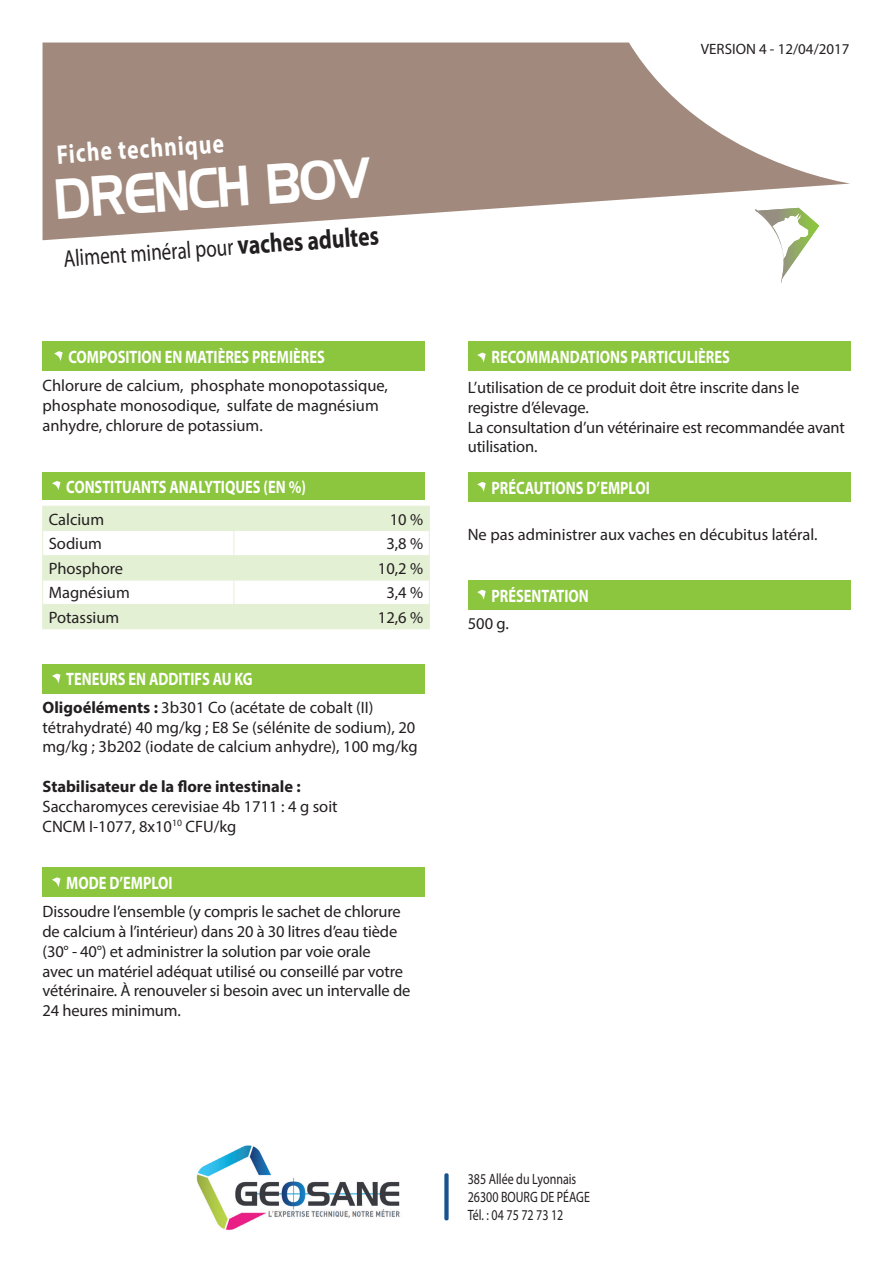
<style>
.page{position:relative;width:893px;height:1263px;background:#fff}
.page>*{position:absolute;margin:0;border:0;box-sizing:border-box;transform-origin:0 0}
.t1{font:54px "Aero Extended Regular SWFTE Regular SWFTE";color:#fff;scale:.63 1}
.t2{font:700 27px "Myriad Pro";color:#fff;scale:.8 1}
.t3{font:24px "Myriad Pro";color:#231f20;scale:.8 1}
.t4{font:700 18px "Myriad Pro";color:#fff;scale:.8 1}
.t5{font:16.5px/19.8px "Myriad Pro";letter-spacing:-.01em;color:#231f20}
.t6{font:700 16.5px "Myriad Pro";color:#231f20}
.t7{font:15px/18px "Myriad Pro";color:#231f20;scale:.8 1}
.t8{font:15px "Myriad Pro";color:#231f20}
.s1{font-weight:700;font-size:27px}
.s2{font-weight:700}
</style>
<div class="page">
<div style="left:43px;top:341px;width:382px;height:30px;background:#8bc63e"></div>
<div style="left:43px;top:867px;width:382px;height:30px;background:#8bc63e"></div>
<svg style="left:43px;top:43px;width:807px;height:197px;fill:#a18a7d"></svg>
<div style="left:468px;top:580px;width:382px;height:30px;background:#8bc63e"></div>
<div style="left:468px;top:341px;width:382px;height:30px;background:#8bc63e"></div>
<div style="left:43px;top:472px;width:382px;height:27px;background:#8bc63e"></div>
<div style="left:43px;top:664px;width:382px;height:29px;background:#8bc63e"></div>
<svg style="left:54px;top:351px;width:9px;height:10px"></svg>
<svg style="left:52px;top:877px;width:9px;height:10px"></svg>
<svg style="left:477px;top:590px;width:9px;height:10px"></svg>
<svg style="left:477px;top:353px;width:9px;height:10px"></svg>
<svg style="left:52px;top:481px;width:9px;height:9px"></svg>
<svg style="left:52px;top:673px;width:9px;height:11px"></svg>
<svg style="left:43px;top:507px;width:386px;height:121px;fill:#e4f0d4"></svg>
<hr style="left:43px;top:506px;width:191px;height:1px;background:#e4f0d4">
<hr style="left:234px;top:506px;width:195px;height:1px;background:#e4f0d4">
<hr style="left:43px;top:530px;width:191px;height:1px;background:#e4f0d4">
<hr style="left:234px;top:530px;width:195px;height:1px;background:#e4f0d4">
<hr style="left:43px;top:555px;width:191px;height:1px;background:#e4f0d4">
<hr style="left:234px;top:555px;width:195px;height:1px;background:#e4f0d4">
<hr style="left:43px;top:580px;width:191px;height:1px;background:#e4f0d4">
<hr style="left:234px;top:580px;width:195px;height:1px;background:#e4f0d4">
<hr style="left:43px;top:604px;width:191px;height:1px;background:#e4f0d4">
<svg style="left:42px;top:506px;width:1px;height:123px"></svg>
<hr style="left:234px;top:604px;width:195px;height:1px;background:#e4f0d4">
<svg style="left:234px;top:507px;width:1px;height:121px"></svg>
<svg style="left:429px;top:506px;width:1px;height:123px"></svg>
<hr style="left:43px;top:628px;width:191px;height:1px;background:#e4f0d4">
<hr style="left:234px;top:628px;width:195px;height:1px;background:#e4f0d4">
<img style="left:196px;top:1145px;width:204px;height:85px">
<div style="left:444px;top:1173px;width:5px;height:47px;background:#18538e;border-radius:2px"></div>
<div style="left:468px;top:472px;width:382px;height:30px;background:#8bc63e"></div>
<svg style="left:477px;top:482px;width:9px;height:10px"></svg>
<svg style="left:755px;top:208px;width:64px;height:75px"></svg>
<h2 class="t2" style="left:56px;top:137px;width:211px;rotate:-4deg">Fiche technique</h2>
<h1 class="t1" style="left:57px;top:166px;width:505px;rotate:-4deg">DRENCH BOV</h1>
<h3 class="t3" style="left:62px;top:244px;width:397px;rotate:-4deg">Aliment minéral pour <span class="s1">vaches adultes</span></h3>
<p class="t4" style="left:68px;top:345px;width:322px">COMPOSITION EN MATIÈRES PREMIÈRES</p>
<p class="t5" style="left:43px;top:375px;width:347px">Chlorure de calcium, phosphate monopotassique, phosphate monosodique, sulfate de magnésium anhydre, chlorure de potassium.</p>
<p class="t4" style="left:66px;top:475px;width:301px">CONSTITUANTS ANALYTIQUES (EN %)</p>
<p class="t5" style="left:49px;top:509px;width:57px">Calcium</p>
<p class="t5" style="left:390px;top:509px;width:35px">10 %</p>
<p class="t5" style="left:49px;top:533px;width:55px">Sodium</p>
<p class="t5" style="left:386px;top:533px;width:38px">3,8 %</p>
<p class="t5" style="left:49px;top:558px;width:76px">Phosphore</p>
<p class="t5" style="left:378px;top:558px;width:47px">10,2 %</p>
<p class="t5" style="left:49px;top:583px;width:83px">Magnésium</p>
<p class="t5" style="left:386px;top:583px;width:38px">3,4 %</p>
<p class="t5" style="left:49px;top:607px;width:72px">Potassium</p>
<p class="t5" style="left:378px;top:607px;width:47px">12,6 %</p>
<p class="t4" style="left:66px;top:667px;width:235px">TENEURS EN ADDITIFS AU KG</p>
<p class="t5" style="left:43px;top:697px;width:377px"><span class="s2">Oligoéléments :</span> 3b301 Co (acétate de cobalt (II) tétrahydraté) 40 mg/kg ; E8 Se (sélénite de sodium), 20 mg/kg ; 3b202 (iodate de calcium anhydre), 100 mg/kg</p>
<p class="t6" style="left:43px;top:776px;width:260px">Stabilisateur de la flore intestinale :</p>
<p class="t5" style="left:43px;top:796px;width:297px">Saccharomyces cerevisiae 4b 1711 : 4 g soit<br>CNCM I-1077, 8x10<sup>10</sup> CFU/kg</p>
<p class="t4" style="left:66px;top:871px;width:135px">MODE D’EMPLOI</p>
<p class="t5" style="left:43px;top:901px;width:369px">Dissoudre l’ensemble (y compris le sachet de chlorure de calcium à l’intérieur) dans 20 à 30 litres d’eau tiède (30° - 40°) et administrer la solution par voie orale<br>avec un matériel adéquat utilisé ou conseillé par votre vétérinaire. À renouveler si besoin avec un intervalle de 24 heures minimum.</p>
<p class="t8" style="left:701px;top:39px;width:150px">VERSION 4 - 12/04/2017</p>
<p class="t4" style="left:491px;top:345px;width:300px">RECOMMANDATIONS PARTICULIÈRES</p>
<p class="t5" style="left:468px;top:377px;width:379px">L’utilisation de ce produit doit être inscrite dans le registre d’élevage.<br>La consultation d’un vétérinaire est recommandée avant utilisation.</p>
<p class="t4" style="left:491px;top:476px;width:199px">PRÉCAUTIONS D’EMPLOI</p>
<p class="t5" style="left:468px;top:525px;width:351px">Ne pas administrer aux vaches en décubitus latéral.</p>
<p class="t4" style="left:491px;top:584px;width:123px">PRÉSENTATION</p>
<p class="t5" style="left:468px;top:613px;width:43px">500 g.</p>
<p class="t7" style="left:468px;top:1170px;width:154px">385 Allée du Lyonnais<br>26300 BOURG DE PÉAGE<br>Tél. : 04 75 72 73 12</p>
</div>
